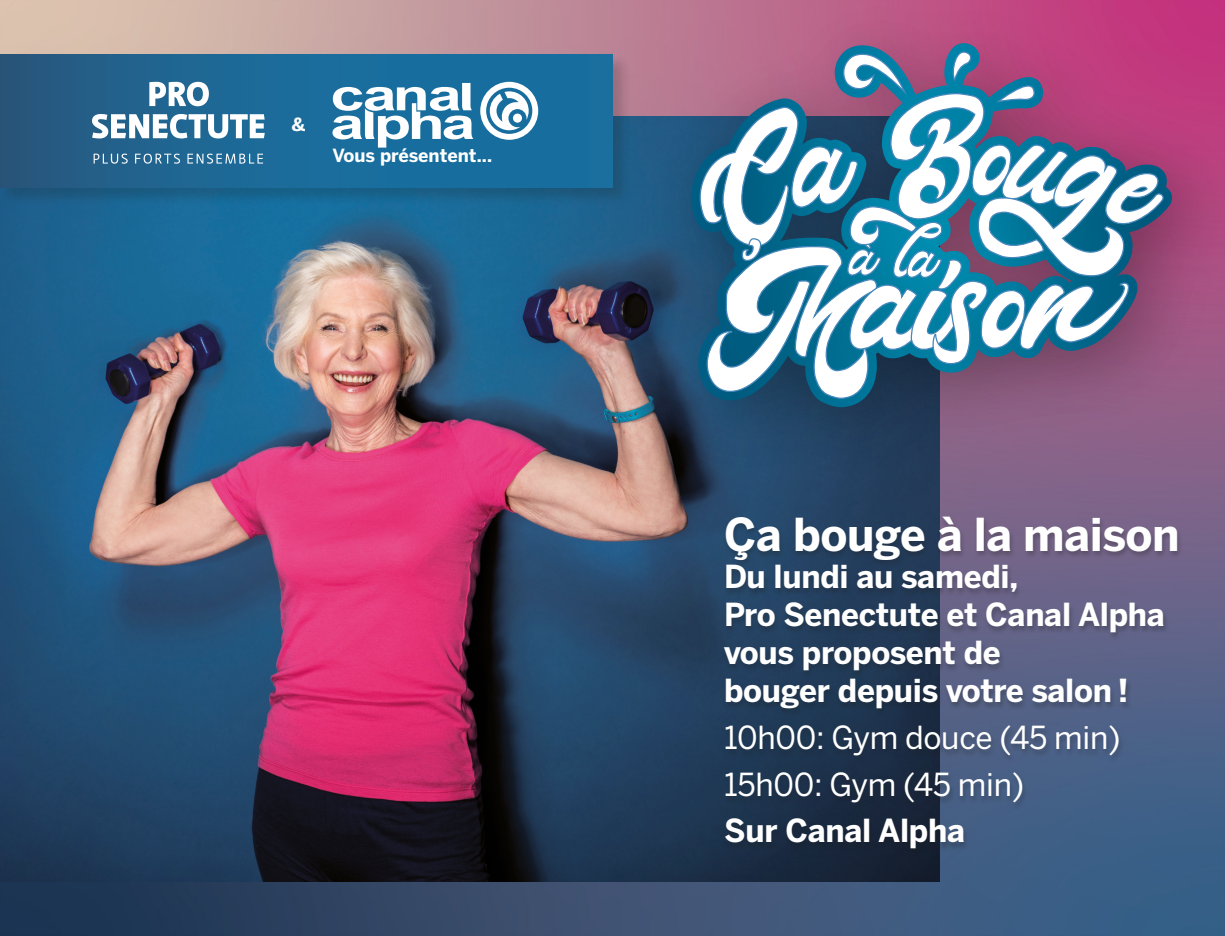
<style>
.page{position:relative;width:1225px;height:936px;background:#fff}
.page>*{position:absolute;margin:0;border:0;box-sizing:border-box;transform-origin:0 0}
.t1{font:700 45px "Benton Sans";letter-spacing:-.01em;color:#fff}
.t2{font:700 31.5px/37.8px "Benton Sans";letter-spacing:-.01em;color:#fff}
.t3{font:31.5px/46.8px "Benton Sans";letter-spacing:-.01em;color:#fff}
.t4{font:700 18px "Benton Sans";color:#fff}
</style>
<div class="page">
<img style="left:0;top:0;width:1225px;height:935px">
<img style="left:0;top:205px;width:940px;height:676px">
<img style="left:627px;top:0;width:598px;height:477px">
<svg style="left:697px;top:45px;width:466px;height:374px"></svg>
<div style="left:0;top:54px;width:630px;height:151px;background:#1d1d1b;opacity:.2"></div>
<div style="left:0;top:54px;width:612px;height:133px;background:linear-gradient(to right,#265d85,#1374a6)"></div>
<svg style="left:92px;top:82px;width:173px;height:56px"></svg>
<svg style="left:94px;top:154px;width:34px;height:10px"></svg>
<svg style="left:135px;top:154px;width:45px;height:10px"></svg>
<svg style="left:187px;top:154px;width:76px;height:10px"></svg>
<svg style="left:332px;top:83px;width:141px;height:65px"></svg>
<svg style="left:480px;top:82px;width:58px;height:58px"></svg>
<div style="left:721px;top:515px;width:462px;height:342px;background:#1d1d1b;opacity:.3"></div>
<p class="t4" style="left:292px;top:113px;width:15px">&amp;</p>
<p class="t4" style="left:332px;top:144px;width:161px">Vous présentent...</p>
<h1 class="t1" style="left:724px;top:506px;width:457px">Ça bouge à la maison</h1>
<p class="t2" style="left:724px;top:558px;width:442px">Du lundi au samedi,<br>Pro Senectute et Canal Alpha vous proposent de<br>bouger depuis votre salon !</p>
<p class="t3" style="left:724px;top:714px;width:398px">10h00: Gym douce (45 min)<br>15h00: Gym (45 min)</p>
<p class="t2" style="left:724px;top:812px;width:242px">Sur Canal Alpha</p>
</div>
